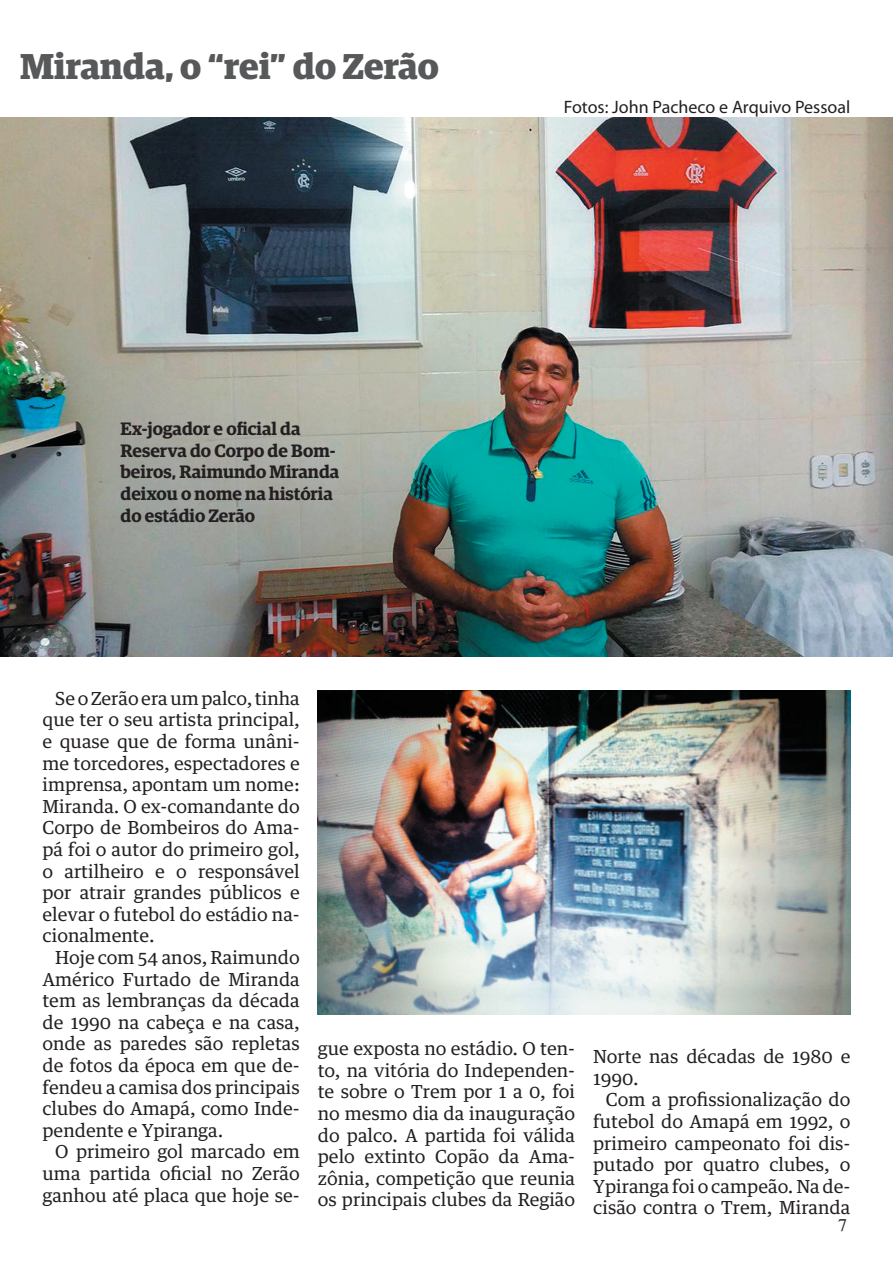
<style>
.page{position:relative;width:893px;height:1263px;background:#fff}
.page>*{position:absolute;margin:0;border:0;box-sizing:border-box;transform-origin:0 0}
.t1{font:700 36px "Guardian Egyp";color:#57585a}
.t2{font:18px/21.6px "Guardian Text Egyp";color:#231f20;text-align:justify}
.t3{font:600 18px/21.6px "Guardian Egyp";color:#231f20}
.t4{font:18px "Myriad Pro";color:#231f20}
.t5{font:18px "Times";color:#231f20}
</style>
<div class="page">
<img style="left:0;top:117px;width:893px;height:539px">
<img style="left:318px;top:690px;width:532px;height:324px">
<h1 class="t1" style="left:20px;top:39px;width:420px">Miranda, o “rei” do Zerão</h1>
<p class="t3" style="left:120px;top:417px;width:220px">Ex-jogador e oficial da<br>Reserva do Corpo de Bom&shy;beiros, Raimundo Miranda deixou o nome na história do estádio Zerão</p>
<p class="t4" style="left:564px;top:96px;width:288px">Fotos: John Pacheco e Arquivo Pessoal</p>
<p class="t2" style="left:43px;top:686px;width:259px;text-indent:13px">Se o Zerão era um palco, tinha que ter o seu artista principal, e quase que de forma unâni&shy;me torcedores, espectadores e imprensa, apontam um nome:<br>Miranda. O ex-comandante do Corpo de Bombeiros do Ama&shy;pá foi o autor do primeiro gol, o artilheiro e o responsável por atrair grandes públicos e elevar o futebol do estádio na&shy;cionalmente.</p>
<p class="t2" style="left:43px;top:945px;width:259px;text-indent:13px">Hoje com 54 anos, Raimundo Américo Furtado de Miranda tem as lembranças da década de 1990 na cabeça e na casa, onde as paredes são repletas de fotos da época em que de&shy;fendeu a camisa dos principais clubes do Amapá, como Inde&shy;pendente e Ypiranga.</p>
<p class="t2" style="left:43px;top:1139px;width:259px;text-indent:13px">O primeiro gol marcado em uma partida oficial no Zerão ganhou até placa que hoje se-</p>
<p class="t2" style="left:318px;top:1036px;width:259px">gue exposta no estádio. O ten&shy;to, na vitória do Independen&shy;te sobre o Trem por 1 a 0, foi no mesmo dia da inauguração do palco. A partida foi válida pelo extinto Copão da Ama&shy;zônia, competição que reunia os principais clubes da Região</p>
<p class="t2" style="left:593px;top:1044px;width:259px">Norte nas décadas de 1980 e<br>1990.</p>
<p class="t2" style="left:593px;top:1087px;width:259px;text-indent:13px">Com a profissionalização do futebol do Amapá em 1992, o primeiro campeonato foi dis&shy;putado por quatro clubes, o Ypiranga foi o campeão. Na de&shy;cisão contra o Trem, Miranda</p>
<p class="t5" style="left:838px;top:1215px;width:10px">7</p>
</div>
